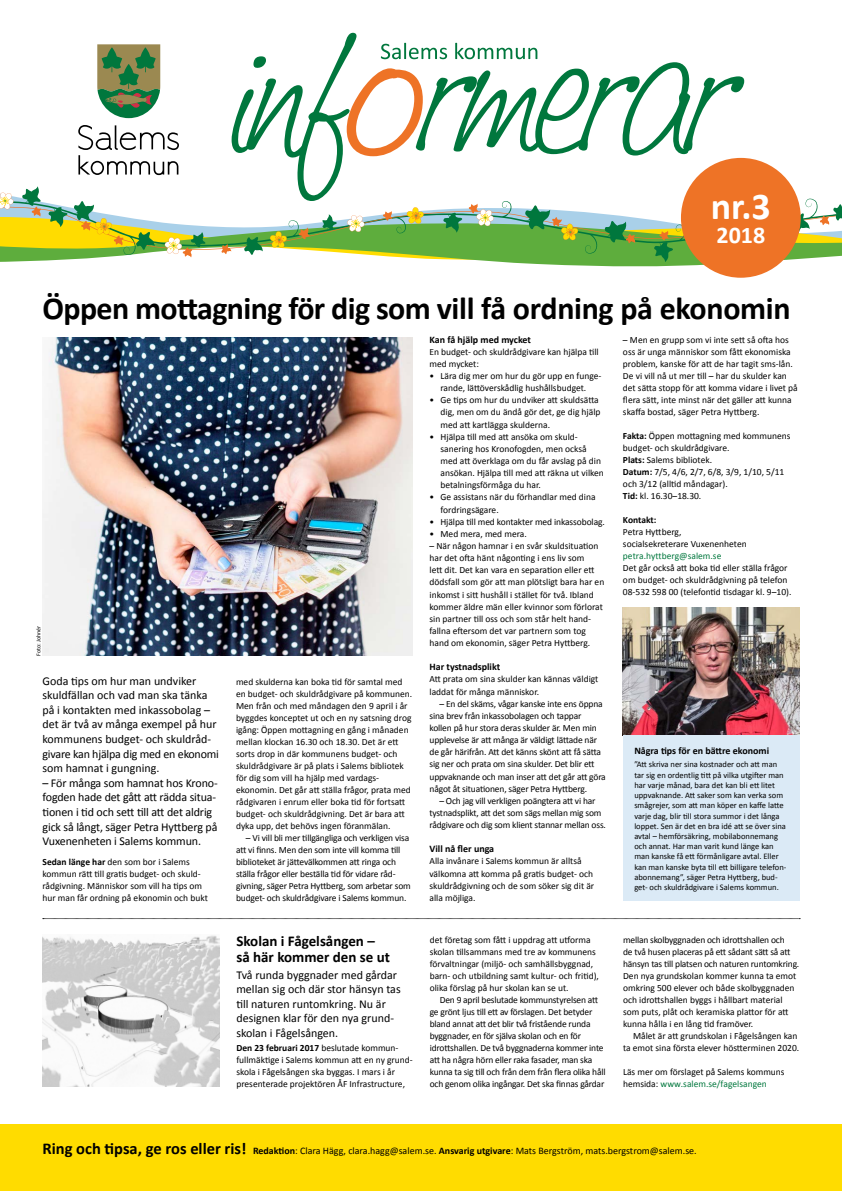
<style>
.page{position:relative;width:842px;height:1191px;background:#fff}
.page>*{position:absolute;margin:0;border:0;box-sizing:border-box;transform-origin:0 0}
.t1{font:700 38px "Calibri";color:#fff}
.t2{font:700 32px "Calibri";letter-spacing:-.02em;color:#000}
.t3{font:700 24px "Calibri";color:#fff}
.t4{font:700 15px/16px "Calibri";color:#000}
.t5{font:12px/14.5px "Calibri";letter-spacing:-.005em;color:#000}
.t6{font:10px "Calibri";color:#000}
.t7{font:700 10px "Calibri";color:#000}
.t8{font:9.5px/12px "Calibri";color:#000}
.t9{font:9.5px/12px "Calibri";letter-spacing:-.02em;color:#000;text-align:center}
.t10{font:9.5px "Calibri";color:#00773d}
.t11{font:700 9.5px "Calibri";letter-spacing:-.01em;color:#000}
.t12{font:8.5px/10.2px "Calibri";color:#000}
.t13{font:6px "Calibri";color:#000}
.s1{font-weight:700}
.s2{color:#00773d}
.s3{font-weight:700;font-size:16.5px}
</style>
<div class="page">
<svg style="left:503px;top:262px;width:279px;height:9px"></svg>
<svg style="left:0;top:32px;width:842px;height:230px"></svg>
<div style="left:0;top:1124px;width:842px;height:67px;background:#ffdc00"></div>
<svg style="left:43px;top:918px;width:757px;height:1px"></svg>
<div style="left:681px;top:158px;width:120px;height:120px;background:#ee7326;border-radius:50%"></div>
<img style="left:43px;top:337px;width:369px;height:319px">
<img style="left:623px;top:607px;width:176px;height:128px">
<div style="left:623px;top:735px;width:176px;height:166px;background:#dbeaf6"></div>
<img style="left:43px;top:935px;width:176px;height:152px">
<h1 class="t1" style="left:711px;top:183px;width:61px">nr.3</h1>
<h3 class="t3" style="left:716px;top:220px;width:50px">2018</h3>
<h2 class="t2" style="left:43px;top:289px;width:750px">Öppen mottagning för dig som vill få ordning på ekonomin</h2>
<p class="t13" style="left:35px;top:656px;width:32px;rotate:-90deg">Foto: Johnér</p>
<p class="t5" style="left:43px;top:673px;width:178px">Goda tips om hur man undviker skuldfällan och vad man ska tänka på i kontakten med inkassobolag – det är två av många exempel på hur kommunens budget- och skuldråd&shy;givare kan hjälpa dig med en ekonomi som hamnat i gungning.</p>
<p class="t5" style="left:43px;top:775px;width:177px">– För många som hamnat hos Krono&shy;fogden hade det gått att rädda situa&shy;tionen i tid och sett till att det aldrig gick så långt, säger Petra Hyttberg på Vuxenenheten i Salems kommun.</p>
<p class="t8" style="left:43px;top:855px;width:167px"><span class="s1">Sedan länge har</span> den som bor i Salems kommun rätt till gratis budget- och skuld&shy;rådgivning. Människor som vill ha tips om hur man får ordning på ekonomin och bukt</p>
<p class="t8" style="left:236px;top:675px;width:178px">med skulderna kan boka tid för samtal med en budget- och skuldrådgivare på kommunen.<br>Men från och med måndagen den 9 april i år byggdes konceptet ut och en ny satsning drog igång: Öppen mottagning en gång i månaden mellan klockan 16.30 och 18.30. Det är ett sorts drop in där kommunens budget- och skuldrådgivare är på plats i Salems bibliotek för dig som vill ha hjälp med vardags&shy;ekonomin. Det går att ställa frågor, prata med rådgivaren i enrum eller boka tid för fortsatt budget- och skuldrådgivning. Det är bara att dyka upp, det behövs ingen föranmälan.</p>
<p class="t8" style="left:236px;top:831px;width:176px;text-indent:10px">– Vi vill bli mer tillgängliga och verkligen visa att vi finns. Men den som inte vill komma till biblioteket är jättevälkommen att ringa och ställa frågor eller beställa tid för vidare råd&shy;givning, säger Petra Hyttberg, som arbetar som budget- och skuldrådgivare i Salems kommun.</p>
<h3 class="t4" style="left:236px;top:932px;width:155px">Skolan i Fågelsången – så här kommer den se ut</h3>
<p class="t5" style="left:236px;top:967px;width:166px">Två runda byggnader med gårdar mellan sig och där stor hänsyn tas till naturen runtomkring. Nu är designen klar för den nya grund&shy;skolan i Fågelsången.</p>
<p class="t8" style="left:236px;top:1041px;width:178px"><span class="s1">Den 23 februari 2017</span> beslutade kommun&shy;fullmäktige i Salems kommun att en ny grund&shy;skola i Fågelsången ska byggas. I mars i år presenterade projektören ÅF Infrastructure,</p>
<p class="t7" style="left:429px;top:333px;width:103px">Kan få hjälp med mycket</p>
<p class="t8" style="left:429px;top:345px;width:171px">En budget- och skuldrådgivare kan hjälpa till med mycket:</p>
<p class="t8" style="left:429px;top:369px;width:174px;text-align:center">• Lära dig mer om hur du gör upp en funge&shy;rande, lättöverskådlig hushållsbudget.</p>
<p class="t8" style="left:440px;top:394px;width:162px;text-indent:-11px">• Ge tips om hur du undviker att skuldsätta dig, men om du ändå gör det, ge dig hjälp med att kartlägga skulderna.</p>
<p class="t8" style="left:440px;top:430px;width:165px;text-indent:-11px">• Hjälpa till med att ansöka om skuld&shy;sanering hos Kronofogden, men också med att överklaga om du får avslag på din ansökan. Hjälpa till med att räkna ut vilken betalningsförmåga du har.</p>
<p class="t8" style="left:440px;top:491px;width:157px;text-indent:-11px">• Ge assistans när du förhandlar med dina fordringsägare.</p>
<p class="t8" style="left:429px;top:515px;width:177px">• Hjälpa till med kontakter med inkassobolag.</p>
<p class="t8" style="left:429px;top:527px;width:99px">• Med mera, med mera.</p>
<p class="t8" style="left:429px;top:539px;width:176px">– När någon hamnar i en svår skuldsituation har det ofta hänt någonting i ens liv som<br>lett dit. Det kan vara en separation eller ett dödsfall som gör att man plötsligt bara har en inkomst i sitt hushåll i stället för två. Ibland kommer äldre män eller kvinnor som förlorat sin partner till oss och som står helt hand&shy;fallna eftersom det var partnern som tog hand om ekonomin, säger Petra Hyttberg.</p>
<p class="t7" style="left:429px;top:661px;width:72px">Har tystnadsplikt</p>
<p class="t8" style="left:429px;top:673px;width:170px">Att prata om sina skulder kan kännas väldigt laddat för många människor.</p>
<p class="t8" style="left:429px;top:697px;width:178px;text-indent:10px">– En del skäms, vågar kanske inte ens öppna sina brev från inkassobolagen och tappar kollen på hur stora deras skulder är. Men min upplevelse är att många är väldigt lättade när de går härifrån. Att det känns skönt att få sätta sig ner och prata om sina skulder. Det blir ett uppvaknande och man inser att det går att göra något åt situationen, säger Petra Hyttberg.</p>
<p class="t9" style="left:429px;top:794px;width:178px">– Och jag vill verkligen poängtera att vi har tystnadsplikt, att det som sägs mellan mig som rådgivare och dig som klient stannar mellan oss.</p>
<p class="t7" style="left:429px;top:842px;width:66px">Vill nå fler unga</p>
<p class="t8" style="left:429px;top:854px;width:166px">Alla invånare i Salems kommun är alltså välkomna att komma på gratis budget- och skuldrådgivning och de som söker sig dit är alla möjliga.</p>
<p class="t8" style="left:430px;top:933px;width:171px">det företag som fått i uppdrag att utforma skolan tillsammans med tre av kommunens förvaltningar (miljö- och samhällsbyggnad, barn- och utbildning samt kultur- och fritid), olika förslag på hur skolan kan se ut.</p>
<p class="t9" style="left:430px;top:993px;width:177px;text-align:left;text-indent:10px">Den 9 april beslutade kommunstyrelsen att ge grönt ljus till ett av förslagen. Det betyder bland annat att det blir två fristående runda byggnader, en för själva skolan och en för idrottshallen. De två byggnaderna kommer inte att ha några hörn eller raka fasader, man ska kunna ta sig till och från dem från flera olika håll och genom olika ingångar. Det ska finnas gårdar</p>
<p class="t8" style="left:623px;top:333px;width:176px">– Men en grupp som vi inte sett så ofta hos oss är unga människor som fått ekonomiska problem, kanske för att de har tagit sms-lån.<br>De vi vill nå ut mer till – har du skulder kan det sätta stopp för att komma vidare i livet på flera sätt, inte minst när det gäller att kunna skaffa bostad, säger Petra Hyttberg.</p>
<p class="t8" style="left:623px;top:429px;width:169px"><span class="s1">Fakta:</span> Öppen mottagning med kommunens budget- och skuldrådgivare.<br><span class="s1">Plats:</span> Salems bibliotek.<br><span class="s1">Datum:</span> 7/5, 4/6, 2/7, 6/8, 3/9, 1/10, 5/11 och 3/12 (alltid måndagar).<br><span class="s1">Tid:</span> kl. 16.30–18.30.</p>
<p class="t11" style="left:623px;top:513px;width:35px">Kontakt:</p>
<p class="t8" style="left:623px;top:525px;width:125px">Petra Hyttberg, socialsekreterare Vuxenenheten</p>
<p class="t10" style="left:623px;top:549px;width:100px">petra.hyttberg@salem.se</p>
<p class="t8" style="left:623px;top:561px;width:170px">Det går också att boka tid eller ställa frågor om budget- och skuldrådgivning på telefon<br>08-532 598 00 (telefontid tisdagar kl. 9–10).</p>
<p class="t7" style="left:634px;top:745px;width:136px">Några tips för en bättre ekonomi</p>
<p class="t12" style="left:634px;top:759px;width:153px">”Att skriva ner sina kostnader och att man tar sig en ordentlig titt på vilka utgifter man har varje månad, bara det kan bli ett litet uppvaknande. Att saker som kan verka som smågrejer, som att man köper en kaffe latte varje dag, blir till stora summor i det långa loppet. Sen är det en bra idé att se över sina avtal – hemförsäkring, mobilabonnemang och annat. Har man varit kund länge kan man kanske få ett förmånligare avtal. Eller kan man kanske byta till ett billigare telefon&shy;abonnemang”, säger Petra Hyttberg, bud&shy;get- och skuldrådgivare i Salems kommun.</p>
<p class="t8" style="left:623px;top:933px;width:178px">mellan skolbyggnaden och idrottshallen och<br>de två husen placeras på ett sådant sätt så att hänsyn tas till platsen och naturen runtomkring.<br>Den nya grundskolan kommer kunna ta emot omkring 500 elever och både skolbyggnaden och idrottshallen byggs i hållbart material som puts, plåt och keramiska plattor för att kunna hålla i en lång tid framöver.</p>
<p class="t8" style="left:623px;top:1029px;width:178px;text-align:right">Målet är att grundskolan i Fågelsången kan<br>ta emot sina första elever höstterminen 2020.</p>
<p class="t8" style="left:623px;top:1065px;width:163px">Läs mer om förslaget på Salems kommuns hemsida: <span class="s2">www.salem.se/fagelsangen</span></p>
<p class="t6" style="left:43px;top:1144px;width:656px"><span class="s3">Ring och tipsa, ge ros eller ris!</span> <span class="s1">Redaktion</span>: Clara Hägg, clara.hagg@salem.se. <span class="s1">Ansvarig utgivare</span>: Mats Bergström, mats.bergstrom@salem.se.</p>
</div>
